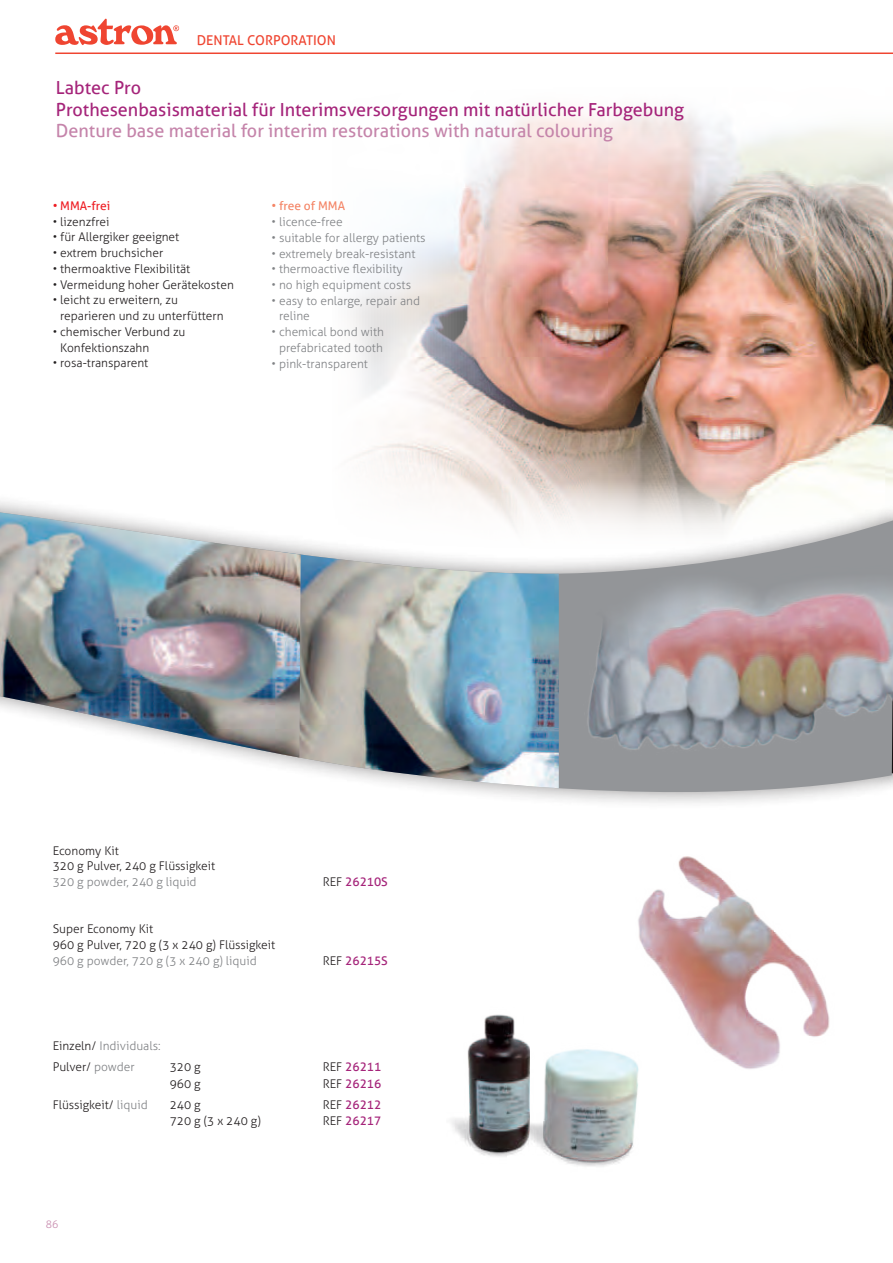
<style>
.page{position:relative;width:893px;height:1263px;background:#fff}
.page>*{position:absolute;margin:0;border:0;box-sizing:border-box;transform-origin:0 0}
.t1{font:18px/21.6px "Aller";color:#a5247a}
.t2{font:18px "Aller";color:#c584aa}
.t3{font:13.5px "Aller";color:#ef4531}
.t4{font:300 12px/15.8px "Aller";color:#231f20}
.t5{font:300 12px/21px "Aller";color:#808285}
.t6{font:12px "Aller";color:#a5247a}
.t7{font:12px "Aller";color:#f48465}
.t8{font:12px "Aller";color:#ee1d23}
.t9{font:300 10.5px "Aller";color:#c98eb0}
.s1{font-weight:300;color:#231f20}
.s2{color:#231f20}
.s3{color:#808285}
</style>
<div class="page">
<svg style="left:55px;top:19px;width:124px;height:26px"></svg>
<hr style="left:55px;top:53px;width:838px;height:1px;background:#ef4531">
<img style="left:350px;top:109px;width:543px;height:367px">
<img style="left:529px;top:1046px;width:108px;height:121px">
<img style="left:618px;top:856px;width:212px;height:246px">
<img style="left:451px;top:1014px;width:78px;height:143px">
<img style="left:867px;top:128px;width:26px;height:184px">
<div style="left:862px;top:408px;width:31px;height:383px;background:#231f20;opacity:.5"></div>
<svg style="left:861px;top:424px;width:32px;height:52px"></svg>
<div style="left:0;top:476px;width:893px;height:335px;background:#231f20;opacity:.5"></div>
<svg style="left:0;top:489px;width:893px;height:313px"></svg>
<img style="left:279px;top:552px;width:280px;height:236px">
<img style="left:0;top:512px;width:301px;height:245px">
<img style="left:576px;top:523px;width:317px;height:269px">
<p class="t3" style="left:197px;top:32px;width:141px">DENTAL CORPORATION</p>
<h1 class="t1" style="left:56px;top:77px;width:630px">Labtec Pro<br>Prothesenbasismaterial für Interimsversorgungen mit natürlicher Farbgebung</h1>
<h1 class="t2" style="left:56px;top:120px;width:559px">Denture base material for interim restorations with natural colouring</h1>
<p class="t8" style="left:53px;top:198px;width:59px">" MMA-frei</p>
<p class="t4" style="left:53px;top:213px;width:183px">" lizenzfrei<br>" für Allergiker geeignet<br>" extrem bruchsicher<br>" thermoaktive Flexibilität<br>" Vermeidung hoher Gerätekosten " leicht zu erweitern, zu</p>
<p class="t4" style="left:60px;top:308px;width:165px">reparieren und zu unterfüttern</p>
<p class="t4" style="left:53px;top:324px;width:134px">" chemischer Verbund zu</p>
<p class="t4" style="left:60px;top:339px;width:91px">Konfektionszahn</p>
<p class="t4" style="left:53px;top:355px;width:97px">" rosa-transparent</p>
<p class="t7" style="left:272px;top:199px;width:75px">" free of MMA</p>
<p class="t5" style="left:272px;top:211px;width:73px">" licence-free</p>
<p class="t5" style="left:272px;top:227px;width:156px">" suitable for allergy patients</p>
<p class="t5" style="left:272px;top:243px;width:145px">" extremely break-resistant</p>
<p class="t5" style="left:272px;top:258px;width:133px">" thermoactive nexibility</p>
<p class="t5" style="left:272px;top:274px;width:141px">" no high equipment costs</p>
<p class="t5" style="left:272px;top:290px;width:150px">" easy to enlarge, repair and</p>
<p class="t5" style="left:279px;top:306px;width:32px">reline</p>
<p class="t5" style="left:272px;top:321px;width:114px">" chemical bond with</p>
<p class="t5" style="left:279px;top:337px;width:105px">prefabricated tooth</p>
<p class="t5" style="left:272px;top:353px;width:98px">" pink-transparent</p>
<p class="t4" style="left:53px;top:843px;width:164px">Economy Kit<br>320 g Pulver, 240 g Flüssigkeit</p>
<p class="t5" style="left:53px;top:871px;width:145px">320 g powder, 240 g liquid</p>
<p class="t6" style="left:323px;top:875px;width:67px"><span class="s1">REF</span> 26210S</p>
<p class="t4" style="left:53px;top:921px;width:224px">Super Economy Kit<br>960 g Pulver, 720 g (3 x 240 g) Flüssigkeit</p>
<p class="t5" style="left:53px;top:950px;width:206px">960 g powder, 720 g (3 x 240 g) liquid</p>
<p class="t6" style="left:323px;top:954px;width:67px"><span class="s1">REF</span> 26215S</p>
<p class="t5" style="left:53px;top:1035px;width:109px"><span class="s2">Einzeln/</span> Individuals:<br><span class="s2">Pulver/</span> powder</p>
<p class="t4" style="left:170px;top:1059px;width:33px">320 g</p>
<p class="t6" style="left:323px;top:1060px;width:60px"><span class="s1">REF</span> 26211</p>
<p class="t4" style="left:170px;top:1075px;width:33px">960 g</p>
<p class="t6" style="left:323px;top:1076px;width:60px"><span class="s1">REF</span> 26216</p>
<p class="t4" style="left:53px;top:1096px;width:96px">Flüssigkeit/ <span class="s3">liquid</span></p>
<p class="t4" style="left:170px;top:1096px;width:33px">240 g</p>
<p class="t6" style="left:323px;top:1097px;width:60px"><span class="s1">REF</span> 26212</p>
<p class="t4" style="left:170px;top:1113px;width:93px">720 g (3 x 240 g)</p>
<p class="t6" style="left:323px;top:1114px;width:60px"><span class="s1">REF</span> 26217</p>
<p class="t9" style="left:46px;top:1217px;width:14px">86</p>
</div>
